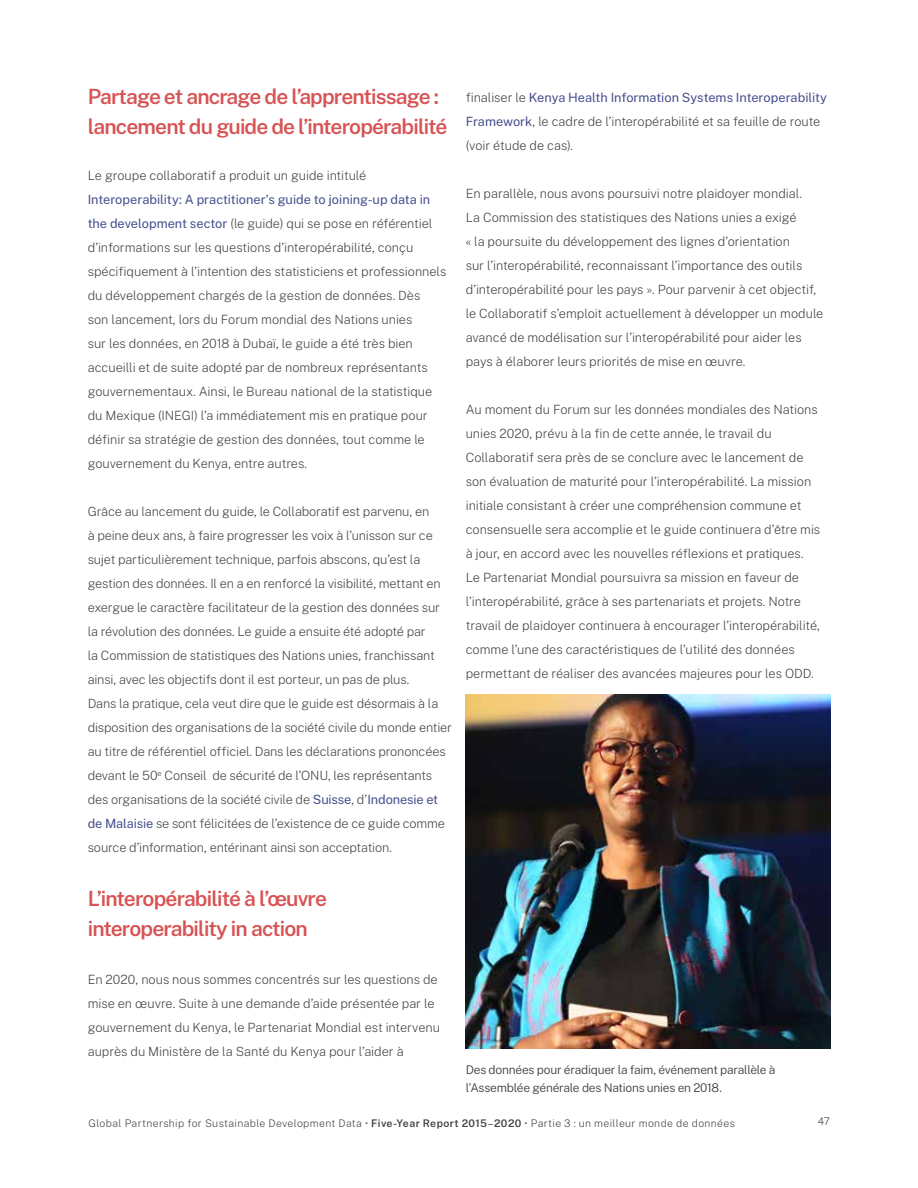
<style>
.page{position:relative;width:918px;height:1188px;background:#fff}
.page>*{position:absolute;margin:0;border:0;box-sizing:border-box;transform-origin:0 0}
.t1{font:600 21px/30px "Public Sans";letter-spacing:-.04em;color:#d75354}
.t2{font:200 12.75px/24px "Public Sans";letter-spacing:-.01em;color:#414042}
.t3{font:300 12px/18px "Public Sans";letter-spacing:-.02em;color:#414042}
.t4{font:200 10.5px "Public Sans";letter-spacing:.035em;color:#414042}
.s1{font-weight:400;color:#464e8d}
.s2{font-weight:600}
.s3{font-weight:400}
</style>
<div class="page">
<img style="left:466px;top:694px;width:364px;height:354px">
<h1 class="t1" style="left:88px;top:79px;width:361px">Partage et ancrage de l’apprentissage : lancement du guide de l’interopérabilité</h1>
<p class="t2" style="left:88px;top:163px;width:280px">Le groupe collaboratif a produit un guide intitulé</p>
<p class="t2" style="left:88px;top:187px;width:360px"><span class="s1">Interoperability: A practitioner’s guide to joining-up data in the development sector</span> (le guide) qui se pose en référentiel d’informations sur les questions d’interopérabilité, conçu spécifiquement à l’intention des statisticiens et professionnels du développement chargés de la gestion de données. Dès<br>son lancement, lors du Forum mondial des Nations unies<br>sur les données, en 2018 à Dubaï, le guide a été très bien accueilli et de suite adopté par de nombreux représentants gouvernementaux. Ainsi, le Bureau national de la statistique du Mexique (INEGI) l’a immédiatement mis en pratique pour définir sa stratégie de gestion des données, tout comme le gouvernement du Kenya, entre autres.</p>
<p class="t2" style="left:88px;top:499px;width:366px">Grâce au lancement du guide, le Collaboratif est parvenu, en<br>à peine deux ans, à faire progresser les voix à l’unisson sur ce sujet particulièrement technique, parfois abscons, qu’est la gestion des données. Il en a en renforcé la visibilité, mettant en exergue le caractère facilitateur de la gestion des données sur la révolution des données. Le guide a ensuite été adopté par<br>la Commission de statistiques des Nations unies, franchissant ainsi, avec les objectifs dont il est porteur, un pas de plus.<br>Dans la pratique, cela veut dire que le guide est désormais à la disposition des organisations de la société civile du monde entier au titre de référentiel officiel. Dans les déclarations prononcées devant le 50<sup>e</sup> Conseil de sécurité de l’ONU, les représentants des organisations de la société civile de <span class="s1">Suisse</span>, d’<span class="s1">Indonesie et de Malaisie</span> se sont félicitées de l’existence de ce guide comme source d’information, entérinant ainsi son acceptation.</p>
<h1 class="t1" style="left:88px;top:882px;width:241px">L’interopérabilité à l’œuvre interoperability in action</h1>
<p class="t2" style="left:88px;top:967px;width:354px">En 2020, nous nous sommes concentrés sur les questions de mise en œuvre. Suite à une demande d’aide présentée par le gouvernement du Kenya, le Partenariat Mondial est intervenu auprès du Ministère de la Santé du Kenya pour l’aider à</p>
<p class="t2" style="left:466px;top:85px;width:363px">finaliser le <span class="s1">Kenya Health Information Systems Interoperability<br>Framework</span>, le cadre de l’interopérabilité et sa feuille de route (voir étude de cas).</p>
<p class="t2" style="left:466px;top:181px;width:359px">En parallèle, nous avons poursuivi notre plaidoyer mondial.<br>La Commission des statistiques des Nations unies a exigé<br>« la poursuite du développement des lignes d’orientation<br>sur l’interopérabilité, reconnaissant l’importance des outils d’interopérabilité pour les pays ». Pour parvenir à cet objectif, le Collaboratif s’emploit actuellement à développer un module avancé de modélisation sur l’interopérabilité pour aider les pays à élaborer leurs priorités de mise en œuvre.</p>
<p class="t2" style="left:466px;top:396px;width:356px">Au moment du Forum sur les données mondiales des Nations unies 2020, prévu à la fin de cette année, le travail du Collaboratif sera près de se conclure avec le lancement de son évaluation de maturité pour l’interopérabilité. La mission initiale consistant à créer une compréhension commune et consensuelle sera accomplie et le guide continuera d’être mis à jour, en accord avec les nouvelles réflexions et pratiques.<br>Le Partenariat Mondial poursuivra sa mission en faveur de l’interopérabilité, grâce à ses partenariats et projets. Notre travail de plaidoyer continuera à encourager l’interopérabilité, comme l’une des caractéristiques de l’utilité des données permettant de réaliser des avancées majeures pour les ODD.</p>
<p class="t3" style="left:466px;top:1060px;width:311px">Des données pour éradiquer la faim, événement parallèle à l’Assemblée générale des Nations unies en 2018.</p>
<p class="t4" style="left:89px;top:1115px;width:648px">Global Partnership for Sustainable Development Data • <span class="s2">Five-Year Report 2015</span><span class="s3">–</span><span class="s2">2020</span> • Partie 3 : un meilleur monde de données</p>
<p class="t4" style="left:818px;top:1114px;width:14px">47</p>
</div>
